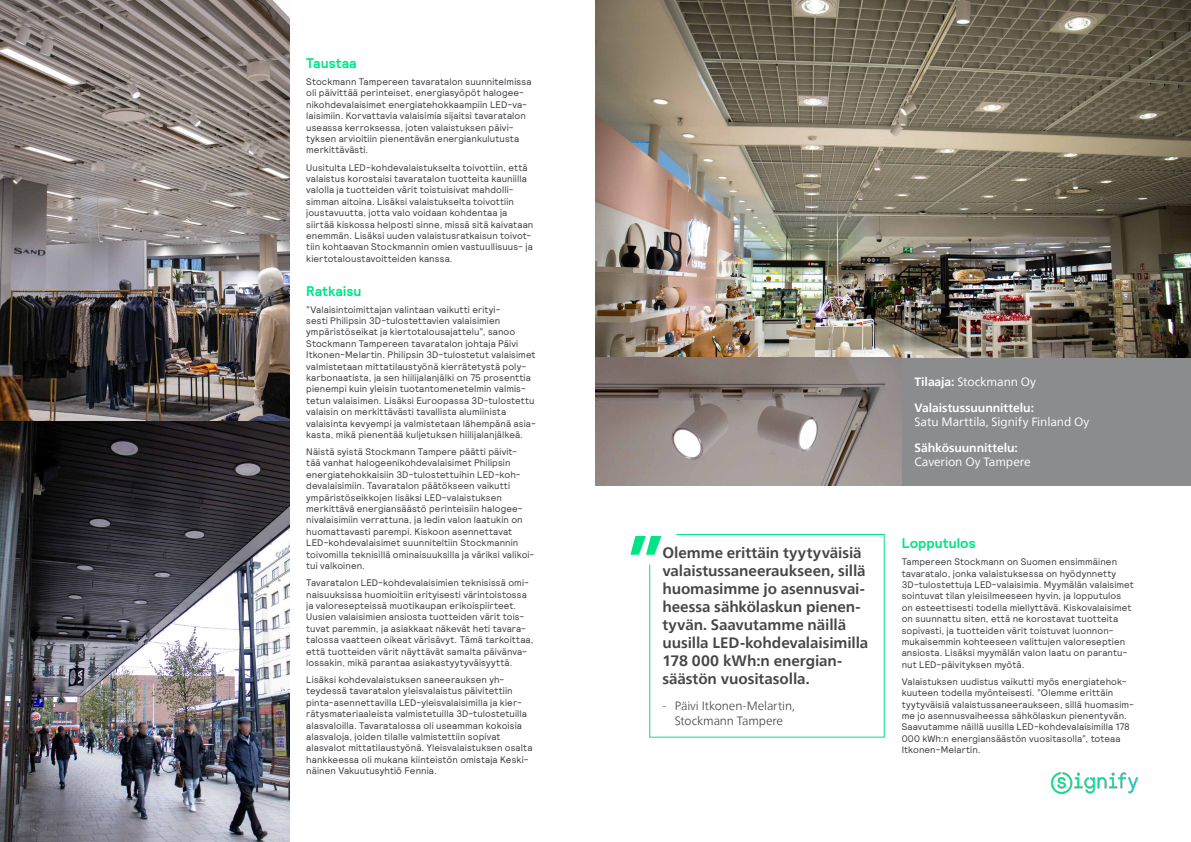
<style>
.page{position:relative;width:1191px;height:842px;background:#fff}
.page>*{position:absolute;margin:0;border:0;box-sizing:border-box;transform-origin:0 0}
.t1{font:700 77.9px "Neue Frutiger World";color:#00e487}
.t2{font:700 15px/18px "Neue Frutiger World";letter-spacing:-.005em;color:#464547}
.t3{font:700 14px "Signify Relative";color:#00e487}
.t4{font:700 12px/25.7px "Neue Frutiger World";letter-spacing:-.005em;color:#fff}
.t5{font:12px "Neue Frutiger World";letter-spacing:-.005em;color:#fff}
.t6{font:300 12px/14.4px "Neue Frutiger World";letter-spacing:-.01em;color:#464547;text-align:center}
.t7{font:9.5px/11.4px "Signify Relative";letter-spacing:.01em;color:#3c3c41}
.s1{font-weight:400}
</style>
<div class="page">
<img style="left:0;top:0;width:289px;height:842px">
<img style="left:595px;top:0;width:596px;height:358px">
<div style="left:901px;top:358px;width:290px;height:127px;background:#8a8c8e"></div>
<img style="left:1051px;top:772px;width:87px;height:22px">
<svg style="left:649px;top:534px;width:236px;height:204px"></svg>
<img style="left:595px;top:358px;width:306px;height:127px">
<h3 class="t3" style="left:306px;top:54px;width:52px">Taustaa</h3>
<p class="t7" style="left:306px;top:76px;width:227px">Stockmann Tampereen tavaratalon suunnitelmissa oli päivittää perinteiset, energiasyöpöt halogee&shy;nikohdevalaisimet energiatehokkaampiin LED-va&shy;laisimiin. Korvattavia valaisimia sijaitsi tavaratalon useassa kerroksessa, joten valaistuksen päivi&shy;tyksen arvioitiin pienentävän energiankulutusta merkittävästi.</p>
<p class="t7" style="left:306px;top:161px;width:229px">Uusitulta LED-kohdevalaistukselta toivottiin, että valaistus korostaisi tavaratalon tuotteita kauniilla valolla ja tuotteiden värit toistuisivat mahdolli&shy;simman aitoina. Lisäksi valaistukselta toivottiin joustavuutta, jotta valo voidaan kohdentaa ja siirtää kiskossa helposti sinne, missä sitä kaivataan enemmän. Lisäksi uuden valaistusratkaisun toivot&shy;tiin kohtaavan Stockmannin omien vastuullisuus- ja kiertotaloustavoitteiden kanssa.</p>
<h3 class="t3" style="left:306px;top:281px;width:57px">Ratkaisu</h3>
<p class="t7" style="left:306px;top:303px;width:231px">”Valaisintoimittajan valintaan vaikutti erityi-<br>sesti Philipsin 3D-tulostettavien valaisimien ympäristöseikat ja kiertotalousajattelu”, sanoo Stockmann Tampereen tavaratalon johtaja Päivi Itkonen-Melartin. Philipsin 3D-tulostetut valaisimet valmistetaan mittatilaustyönä kierrätetystä poly&shy;karbonaatista, ja sen hiilijalanjälki on 75 prosenttia pienempi kuin yleisin tuotantomenetelmin valmis&shy;tetun valaisimen. Lisäksi Euroopassa 3D-tulostettu valaisin on merkittävästi tavallista alumiinista valaisinta kevyempi ja valmistetaan lähempänä asia&shy;kasta, mikä pienentää kuljetuksen hiilijalanjälkeä.</p>
<p class="t7" style="left:306px;top:446px;width:230px">Näistä syistä Stockmann Tampere päätti päivit-<br>tää vanhat halogeenikohdevalaisimet Philipsin energiatehokkaisiin 3D-tulostettuihin LED-koh&shy;devalaisimiin. Tavaratalon päätökseen vaikutti ympäristöseikkojen lisäksi LED-valaistuksen merkittävä energiansäästö perinteisiin halogee&shy;nivalaisimiin verrattuna, ja ledin valon laatukin on huomattavasti parempi. Kiskoon asennettavat LED-kohdevalaisimet suunniteltiin Stockmannin toivomilla teknisillä ominaisuuksilla ja väriksi valikoi&shy;tui valkoinen.</p>
<p class="t7" style="left:306px;top:577px;width:229px">Tavaratalon LED-kohdevalaisimien teknisissä omi&shy;naisuuksissa huomioitiin erityisesti värintoistossa ja valoresepteissä muotikaupan erikoispiirteet.<br>Uusien valaisimien ansiosta tuotteiden värit tois&shy;tuvat paremmin, ja asiakkaat näkevät heti tavara&shy;talossa vaatteen oikeat värisävyt. Tämä tarkoittaa, että tuotteiden värit näyttävät samalta päivänva&shy;lossakin, mikä parantaa asiakastyytyväisyyttä.</p>
<p class="t7" style="left:306px;top:674px;width:228px">Lisäksi kohdevalaistuksen saneerauksen yh&shy;teydessä tavaratalon yleisvalaistus päivitettiin pinta-asennettavilla LED-yleisvalaisimilla ja kier&shy;rätysmateriaaleista valmistetuilla 3D-tulostetuilla alasvaloilla. Tavaratalossa oli useamman kokoisia alasvaloja, joiden tilalle valmistettiin sopivat alasvalot mittatilaustyönä. Yleisvalaistuksen osalta hankkeessa oli mukana kiinteistön omistaja Keski&shy;näinen Vakuutusyhtiö Fennia.</p>
<h1 class="t1" style="left:627px;top:497px;width:39px">”</h1>
<h2 class="t2" style="left:662px;top:543px;width:207px">Olemme erittäin tyytyväisiä valaistussaneeraukseen, sillä huomasimme jo asennusvai&shy;heessa sähkölaskun pienen&shy;tyvän. Saavutamme näillä uusilla LED-kohdevalaisimilla<br>178 000 kWh:n energian&shy;säästön vuositasolla.</h2>
<p class="t6" style="left:662px;top:699px;width:134px">- Päivi Itkonen-Melartin,<br>Stockmann Tampere</p>
<p class="t4" style="left:914px;top:369px;width:123px">Tilaaja: <span class="s1">Stockmann Oy<br></span>Valaistussuunnittelu:</p>
<p class="t5" style="left:914px;top:413px;width:176px">Satu Marttila, Signify Finland Oy</p>
<p class="t4" style="left:914px;top:435px;width:105px">Sähkösuunnittelu:</p>
<p class="t5" style="left:914px;top:453px;width:118px">Caverion Oy Tampere</p>
<h3 class="t3" style="left:901px;top:534px;width:75px">Lopputulos</h3>
<p class="t7" style="left:901px;top:556px;width:234px">Tampereen Stockmann on Suomen ensimmäinen tavaratalo, jonka valaistuksessa on hyödynnetty 3D-tulostettuja LED-valaisimia. Myymälän valaisimet sointuvat tilan yleisilmeeseen hyvin, ja lopputulos on esteettisesti todella miellyttävä. Kiskovalaisimet on suunnattu siten, että ne korostavat tuotteita sopivasti, ja tuotteiden värit toistuvat luonnon&shy;mukaisemmin kohteeseen valittujen valoreseptien ansiosta. Lisäksi myymälän valon laatu on parantu&shy;nut LED-päivityksen myötä.</p>
<p class="t7" style="left:901px;top:675px;width:234px">Valaistuksen uudistus vaikutti myös energiatehok&shy;kuuteen todella myönteisesti. ”Olemme erittäin tyytyväisiä valaistussaneeraukseen, sillä huomasim&shy;me jo asennusvaiheessa sähkölaskun pienentyvän.<br>Saavutamme näillä uusilla LED-kohdevalaisimilla 178<br>000 kWh:n energiansäästön vuositasolla”, toteaa Itkonen-Melartin.</p>
</div>
